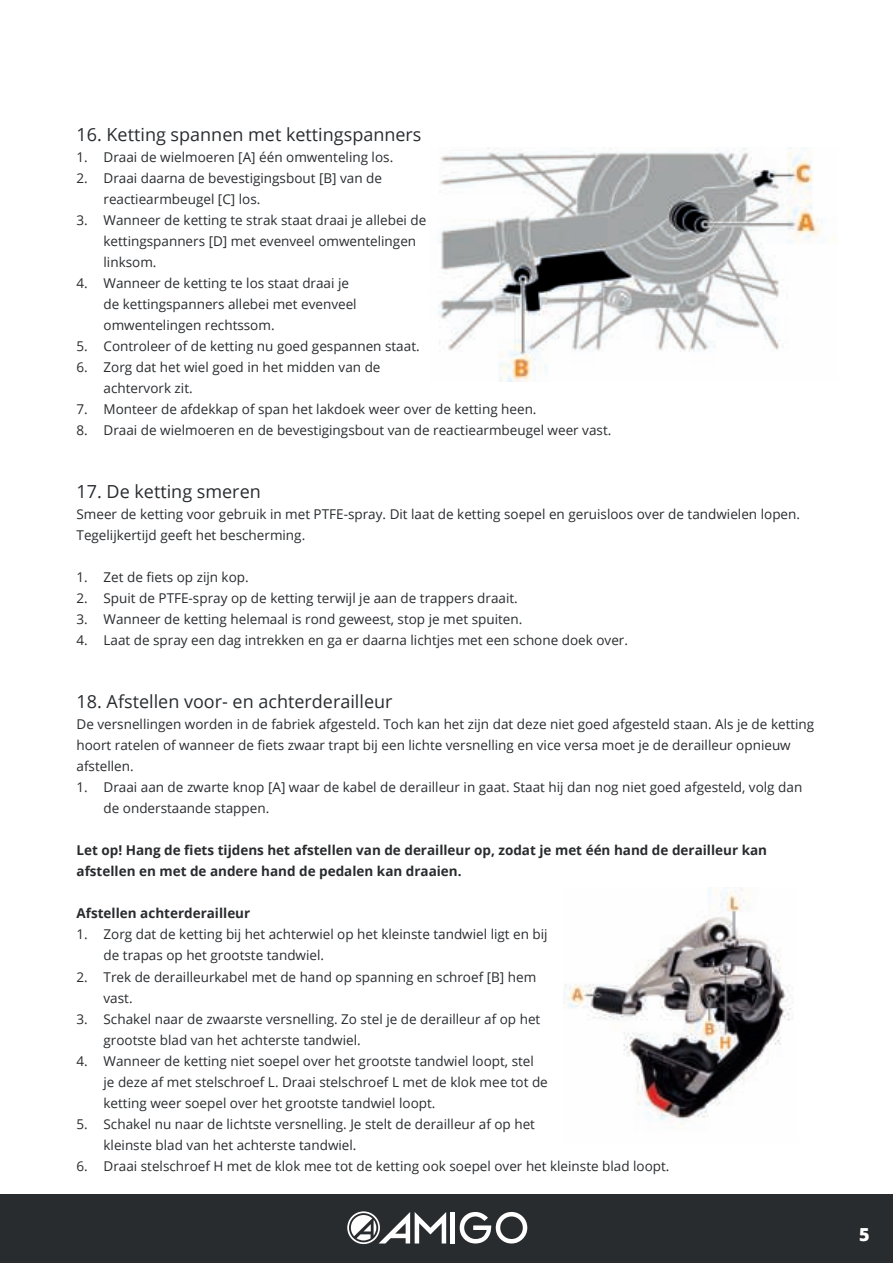
<style>
.page{position:relative;width:893px;height:1263px;background:#fff}
.page>*{position:absolute;margin:0;border:0;box-sizing:border-box;transform-origin:0 0}
.t1{font:18px "Open Sans";color:#292c2f}
.t2{font:800 18px "Open Sans";color:#fff}
.t3{font:13.5px/21px "Open Sans";color:#292c2f}
.t4{font:700 13.5px/21px "Open Sans";color:#292c2f}
</style>
<div class="page">
<div style="left:0;top:1194px;width:893px;height:69px;background:#292c2f"></div>
<hr style="left:451px;top:1212px;width:4px;height:31px;background:#fff">
<svg style="left:460px;top:1212px;width:67px;height:31px"></svg>
<svg style="left:347px;top:1211px;width:99px;height:33px"></svg>
<img style="left:439px;top:148px;width:396px;height:233px">
<img style="left:564px;top:888px;width:229px;height:241px">
<h1 class="t1" style="left:77px;top:122px;width:346px">16. Ketting spannen met kettingspanners</h1>
<p class="t3" style="left:77px;top:148px;width:318px">1. Draai de wielmoeren [A] één omwenteling los.</p>
<p class="t3" style="left:104px;top:169px;width:280px;text-indent:-27px">2. Draai daarna de bevestigingsbout [B] van de reactiearmbeugel [C] los.</p>
<p class="t3" style="left:104px;top:211px;width:324px;text-indent:-27px">3. Wanneer de ketting te strak staat draai je allebei de kettingspanners [D] met evenveel omwentelingen linksom.</p>
<p class="t3" style="left:104px;top:274px;width:255px;text-indent:-27px">4. Wanneer de ketting te los staat draai je de kettingspanners allebei met evenveel omwentelingen rechtssom.</p>
<p class="t3" style="left:77px;top:337px;width:345px">5. Controleer of de ketting nu goed gespannen staat.</p>
<p class="t3" style="left:104px;top:358px;width:278px;text-indent:-27px">6. Zorg dat het wiel goed in het midden van de achtervork zit.</p>
<p class="t3" style="left:77px;top:400px;width:461px">7. Monteer de afdekkap of span het lakdoek weer over de ketting heen.</p>
<p class="t3" style="left:77px;top:421px;width:536px">8. Draai de wielmoeren en de bevestigingsbout van de reactiearmbeugel weer vast.</p>
<h1 class="t1" style="left:77px;top:479px;width:186px">17. De ketting smeren</h1>
<p class="t3" style="left:77px;top:504px;width:725px">Smeer de ketting voor gebruik in met PTFE-spray. Dit laat de ketting soepel en geruisloos over de tandwielen lopen.<br>Tegelijkertijd geeft het bescherming.</p>
<p class="t3" style="left:77px;top:568px;width:174px">1. Zet de fiets op zijn kop.</p>
<p class="t3" style="left:77px;top:589px;width:443px">2. Spuit de PTFE-spray op de ketting terwijl je aan de trappers draait.</p>
<p class="t3" style="left:77px;top:610px;width:447px">3. Wanneer de ketting helemaal is rond geweest, stop je met spuiten.</p>
<p class="t3" style="left:77px;top:631px;width:553px">4. Laat de spray een dag intrekken en ga er daarna lichtjes met een schone doek over.</p>
<h1 class="t1" style="left:77px;top:689px;width:317px">18. Afstellen voor- en achterderailleur</h1>
<p class="t3" style="left:77px;top:714px;width:739px">De versnellingen worden in de fabriek afgesteld. Toch kan het zijn dat deze niet goed afgesteld staan. Als je de ketting hoort ratelen of wanneer de fiets zwaar trapt bij een lichte versnelling en vice versa moet je de derailleur opnieuw afstellen.</p>
<p class="t3" style="left:104px;top:778px;width:700px;text-indent:-27px">1. Draai aan de zwarte knop [A] waar de kabel de derailleur in gaat. Staat hij dan nog niet goed afgesteld, volg dan de onderstaande stappen.</p>
<p class="t4" style="left:77px;top:840px;width:692px">Let op! Hang de fiets tijdens het afstellen van de derailleur op, zodat je met één hand de derailleur kan afstellen en met de andere hand de pedalen kan draaien.</p>
<p class="t4" style="left:77px;top:903px;width:175px">Afstellen achterderailleur</p>
<p class="t3" style="left:104px;top:925px;width:446px;text-indent:-27px">1. Zorg dat de ketting bij het achterwiel op het kleinste tandwiel ligt en bij de trapas op het grootste tandwiel.</p>
<p class="t3" style="left:104px;top:967px;width:434px;text-indent:-27px">2. Trek de derailleurkabel met de hand op spanning en schroef [B] hem vast.</p>
<p class="t3" style="left:104px;top:1009px;width:438px;text-indent:-27px">3. Schakel naar de zwaarste versnelling. Zo stel je de derailleur af op het grootste blad van het achterste tandwiel.</p>
<p class="t3" style="left:104px;top:1051px;width:446px;text-indent:-27px">4. Wanneer de ketting niet soepel over het grootste tandwiel loopt, stel je deze af met stelschroef L. Draai stelschroef L met de klok mee tot de ketting weer soepel over het grootste tandwiel loopt.</p>
<p class="t3" style="left:104px;top:1114px;width:433px;text-indent:-27px">5. Schakel nu naar de lichtste versnelling. Je stelt de derailleur af op het kleinste blad van het achterste tandwiel.</p>
<p class="t3" style="left:77px;top:1156px;width:594px">6. Draai stelschroef H met de klok mee tot de ketting ook soepel over het kleinste blad loopt.</p>
<h1 class="t2" style="left:859px;top:1224px;width:12px">25</h1>
</div>
